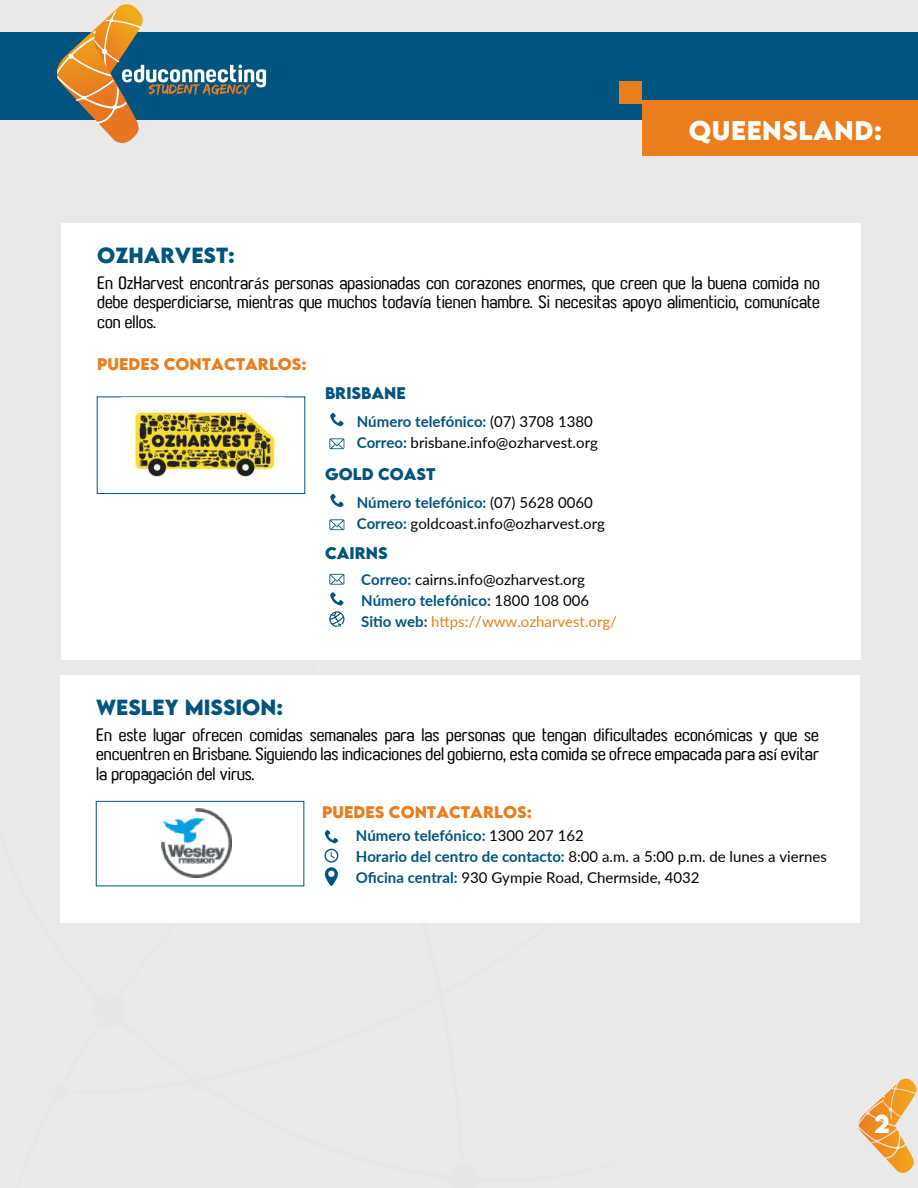
<style>
.page{position:relative;width:918px;height:1188px;background:#e9e9e9}
.page>*{position:absolute;margin:0;border:0;box-sizing:border-box;transform-origin:0 0}
.t1{font:700 24px "LEMONMILK";letter-spacing:.025em;color:#fff}
.t2{font:700 23.1px "LEMONMILK";color:#fff;scale:.96 1}
.t3{font:700 19.5px "LEMONMILK";color:#01547e}
.t4{font:500 16.5px/19.8px "Paragon";color:#000;text-align:justify}
.t5{font:15px/21px "Lato";color:#000}
.t6{font:700 15px "LEMONMILK";color:#ea7e1d}
.t7{font:700 15px "LEMONMILK";color:#01547e}
.s1{font-family:"Myriad Pro";font-weight:400}
.s2{font-weight:700;color:#01547e}
.s3{color:#ea7e1d}
</style>
<div class="page">
<div style="left:62px;top:224px;width:799px;height:436px;background:#fff"></div>
<div style="left:0;top:32px;width:918px;height:88px;background:#01547e"></div>
<div style="left:642px;top:101px;width:276px;height:55px;background:#ea7e1d"></div>
<div style="left:620px;top:82px;width:22px;height:22px;background:#ea7e1d"></div>
<svg style="left:57px;top:4px;width:209px;height:139px"></svg>
<div style="left:97px;top:397px;width:208px;height:97px;border:1px solid #01547e"></div>
<svg style="left:329px;top:592px;width:16px;height:35px"></svg>
<svg style="left:329px;top:574px;width:15px;height:11px"></svg>
<svg style="left:330px;top:413px;width:14px;height:13px"></svg>
<svg style="left:329px;top:438px;width:15px;height:11px"></svg>
<svg style="left:330px;top:494px;width:14px;height:13px"></svg>
<svg style="left:329px;top:519px;width:15px;height:11px"></svg>
<img style="left:121px;top:397px;width:163px;height:80px">
<div style="left:61px;top:676px;width:799px;height:247px;background:#fff"></div>
<svg style="left:325px;top:830px;width:13px;height:13px"></svg>
<svg style="left:324px;top:849px;width:14px;height:37px"></svg>
<div style="left:96px;top:801px;width:208px;height:85px;border:1px solid #01547e"></div>
<img style="left:161px;top:808px;width:70px;height:70px">
<svg style="left:859px;top:1079px;width:58px;height:70px"></svg>
<p class="t3" style="left:97px;top:242px;width:139px">OZHARVEST:</p>
<h1 class="t1" style="left:689px;top:114px;width:195px">QUEENSLAND:</h1>
<p class="t4" style="left:97px;top:274px;width:724px">En OzHarvest encontrar<span class="s1">á</span>s personas apasionadas con corazones enormes, que creen que la buena comida no debe desperdiciarse, mientras que muchos todav<span class="s1">í</span>a tienen hambre. Si necesitas apoyo alimenticio, comun<span class="s1">í</span>cate con ellos.</p>
<p class="t6" style="left:97px;top:354px;width:211px">PUEDES CONTACTARLOS:</p>
<p class="t7" style="left:325px;top:383px;width:82px">BRISBANE</p>
<p class="t5" style="left:357px;top:410px;width:243px"><span class="s2">Número telefónico:</span> (07) 3708 1380<br><span class="s2">Correo:</span> brisbane.info@ozharvest.org</p>
<p class="t7" style="left:325px;top:464px;width:112px">GOLD COAST</p>
<p class="t5" style="left:357px;top:491px;width:250px"><span class="s2">Número telefónico:</span> (07) 5628 0060<br><span class="s2">Correo:</span> goldcoast.info@ozharvest.org</p>
<p class="t7" style="left:325px;top:543px;width:64px">CAIRNS</p>
<p class="t5" style="left:361px;top:569px;width:257px"><span class="s2">Correo:</span> cairns.info@ozharvest.org<br><span class="s2">Número telefónico:</span> 1800 108 006<br><span class="s2">Sitio web:</span> <span class="s3">https://www.ozharvest.org/</span></p>
<p class="t3" style="left:96px;top:694px;width:188px">WESLEY MiSSiON:</p>
<p class="t4" style="left:96px;top:726px;width:724px">En este lugar ofrecen comidas semanales para las personas que tengan dificultades econ<span class="s1">ó</span>micas y que se encuentren en Brisbane. Siguiendo las indicaciones del gobierno, esta comida se ofrece empacada para as<span class="s1">í</span> evitar la propagaci<span class="s1">ó</span>n del virus.</p>
<p class="t6" style="left:322px;top:802px;width:211px">PUEDES CONTACTARLOS:</p>
<p class="t5" style="left:356px;top:825px;width:473px"><span class="s2">Número telefónico:</span> 1300 207 162<br><span class="s2">Horario del centro de contacto:</span> 8:00 a.m. a 5:00 p.m. de lunes a viernes<br><span class="s2">Oficina central:</span> 930 Gympie Road, Chermside, 4032</p>
<h2 class="t2" style="left:874px;top:1108px;width:18px">2</h2>
</div>
